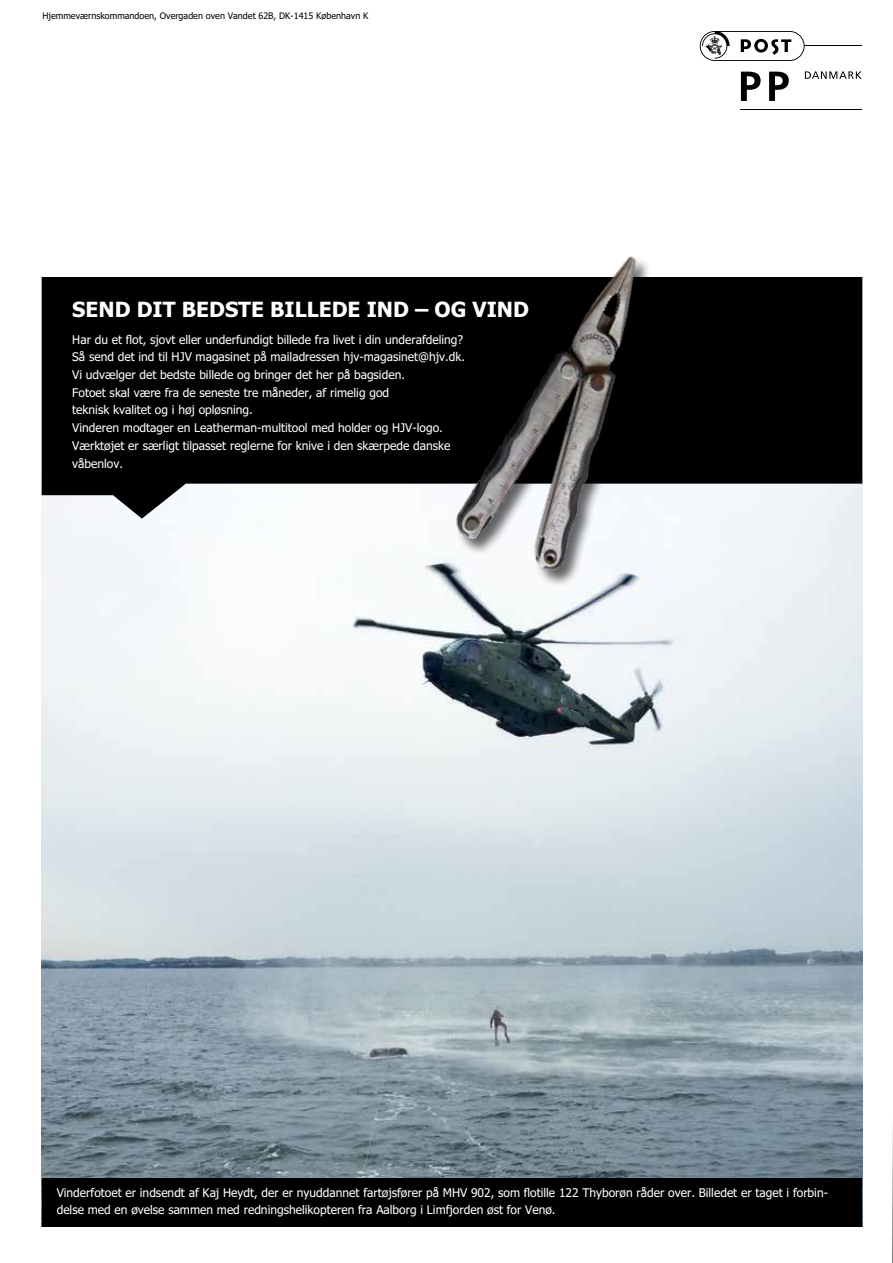
<style>
.page{position:relative;width:893px;height:1263px;background:#fff}
.page>*{position:absolute;margin:0;border:0;box-sizing:border-box;transform-origin:0 0}
.t1{font:700 21px "Tahoma";color:#fff}
.t2{font:12px/17.7px "Tahoma";color:#fff}
.t3{font:9px "Tahoma";color:#000}
</style>
<div class="page">
<img style="left:42px;top:519px;width:820px;height:707px">
<svg style="left:42px;top:277px;width:820px;height:242px;background:#1f1f20"></svg>
<div style="left:43px;top:1178px;width:819px;height:49px;background:#000"></div>
<img style="left:442px;top:256px;width:261px;height:333px">
<svg style="left:805px;top:71px;width:57px;height:8px"></svg>
<hr style="left:804px;top:45px;width:58px;height:1px;background:#000">
<hr style="left:741px;top:109px;width:121px;height:1px;background:#000">
<svg style="left:741px;top:72px;width:20px;height:29px"></svg>
<svg style="left:769px;top:72px;width:20px;height:29px"></svg>
<svg style="left:700px;top:31px;width:105px;height:30px"></svg>
<hr style="left:892px;top:941px;width:1px;height:322px;background:#000">
<p class="t3" style="left:43px;top:10px;width:328px">Hjemmeværnskommandoen, Overgaden oven Vandet 62B, DK-1415 København K</p>
<h1 class="t1" style="left:72px;top:296px;width:458px">SEND DIT BEDSTE BILLEDE IND – OG VIND</h1>
<p class="t2" style="left:72px;top:330px;width:394px">Har du et flot, sjovt eller underfundigt billede fra livet i din underafdeling?<br>Så send det ind til HJV magasinet på mailadressen hjv-magasinet@hjv.dk.<br>Vi udvælger det bedste billede og bringer det her på bagsiden.<br>Fotoet skal være fra de seneste tre måneder, af rimelig god<br>teknisk kvalitet og i høj opløsning.<br>Vinderen modtager en Leatherman-multitool med holder og HJV-logo.<br>Værktøjet er særligt tilpasset reglerne for knive i den skærpede danske våbenlov.</p>
<p class="t2" style="left:57px;top:1183px;width:773px">Vinderfotoet er indsendt af Kaj Heydt, der er nyuddannet fartøjsfører på MHV 902, som flotille 122 Thyborøn råder over. Billedet er taget i forbin&shy;delse med en øvelse sammen med redningshelikopteren fra Aalborg i Limfjorden øst for Venø.</p>
</div>
